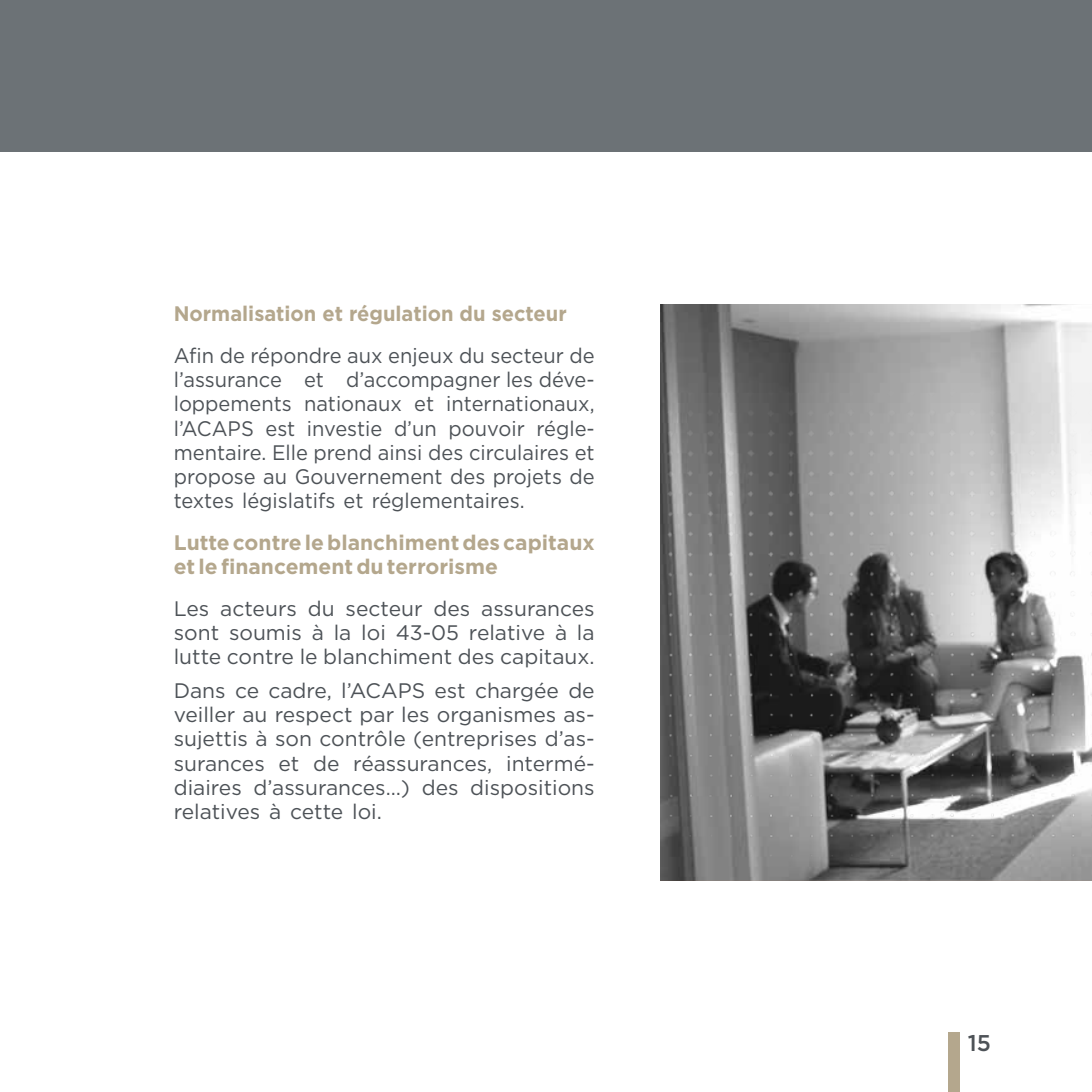
<style>
.page{position:relative;width:1092px;height:1092px;background:#fff}
.page>*{position:absolute;margin:0;border:0;box-sizing:border-box;transform-origin:0 0}
.t1{font:500 22.75px "Gotham";color:#4d5257}
.t2{font:21px/24.2px "Gotham";color:#4d5257;text-align:justify}
.t3{font:21px/24.2px "Gotham";color:#4d5257;text-align:justify;scale:.96 1}
.t4{font:700 21px/24.2px "Gotham";color:#b4a78d}
.t5{font:700 21px "Gotham";color:#b4a78d;scale:.96 1}
</style>
<div class="page">
<div style="left:0;top:0;width:1091px;height:151px;background:#6c7276"></div>
<div style="left:947px;top:1032px;width:12px;height:59px;background:#b4a78d"></div>
<img style="left:660px;top:151px;width:431px;height:729px">
<p class="t5" style="left:174px;top:300px;width:411px">Normalisation et régulation du secteur</p>
<p class="t3" style="left:174px;top:343px;width:440px">Afin de répondre aux enjeux du secteur de l’assurance et d’accompagner les déve&shy;loppements nationaux et internationaux, l’ACAPS est investie d’un pouvoir régle&shy;mentaire. Elle prend ainsi des circulaires et propose au Gouvernement des projets de textes législatifs et réglementaires.</p>
<p class="t4" style="left:174px;top:530px;width:422px">Lutte contre le blanchiment des capitaux et le financement du terrorisme</p>
<p class="t2" style="left:174px;top:595px;width:422px">Les acteurs du secteur des assurances sont soumis à la loi 43-05 relative à la lutte contre le blanchiment des capitaux.</p>
<p class="t2" style="left:174px;top:678px;width:422px">Dans ce cadre, l’ACAPS est chargée de veiller au respect par les organismes as&shy;sujettis à son contrôle (entreprises d’as&shy;surances et de réassurances, intermé&shy;diaires d’assurances…) des dispositions relatives à cette loi.</p>
<p class="t1" style="left:967px;top:1027px;width:25px">15</p>
</div>
